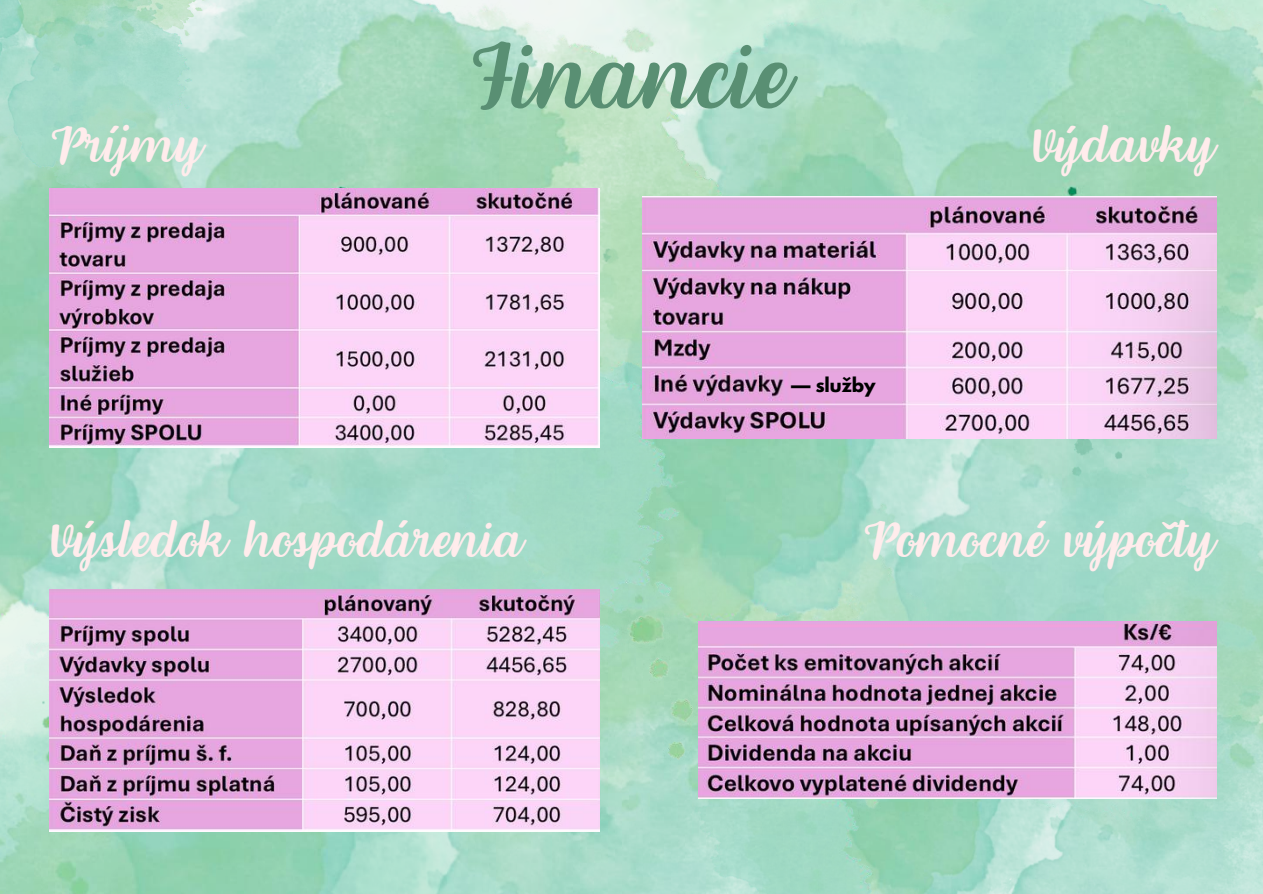
<style>
.page{position:relative;width:1263px;height:894px;background:#fff}
.page>*{position:absolute;margin:0;border:0;box-sizing:border-box;transform-origin:0 0}
.t1{font:91.8px "Together";color:#598f73}
.t2{font:49.5px "Together";color:#ffecec}
.t3{font:700 18px "League Spartan";color:#000}
</style>
<div class="page">
<img style="left:943px;top:840px;width:320px;height:53px">
<img style="left:737px;top:0;width:526px;height:840px">
<img style="left:0;top:0;width:737px;height:840px">
<img style="left:0;top:0;width:212px;height:197px">
<img style="left:50px;top:188px;width:550px;height:259px">
<img style="left:643px;top:196px;width:573px;height:242px">
<img style="left:50px;top:589px;width:550px;height:242px">
<img style="left:699px;top:621px;width:517px;height:177px">
<h1 class="t1" style="left:468px;top:17px;width:328px">Financie</h1>
<p class="t2" style="left:50px;top:112px;width:156px">Príjmy</p>
<p class="t2" style="left:1031px;top:112px;width:187px">Výdavky</p>
<p class="t3" style="left:791px;top:375px;width:86px">— služby</p>
<p class="t2" style="left:50px;top:507px;width:477px">Výsledok hospodárenia</p>
<p class="t2" style="left:863px;top:507px;width:356px">Pomocné výpočty</p>
</div>
